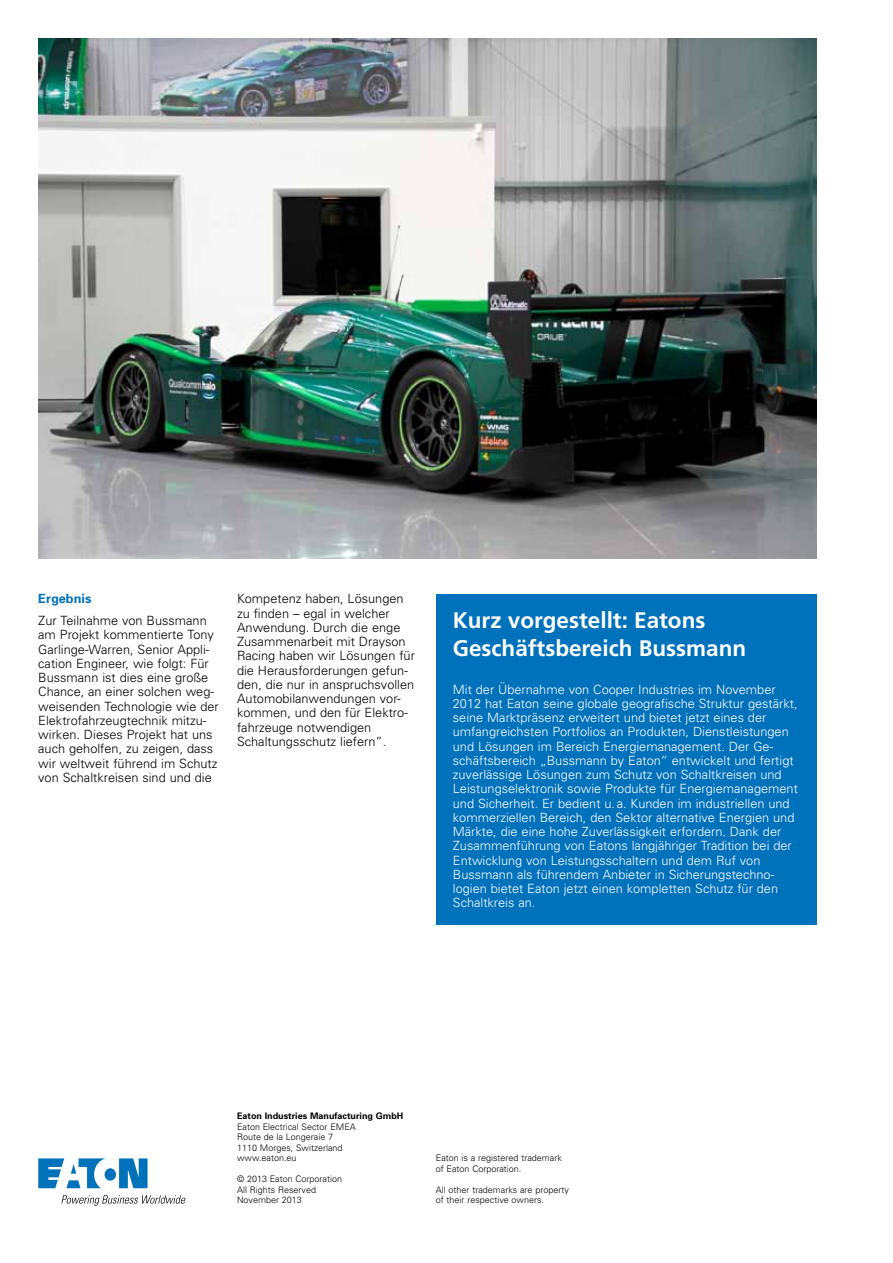
<style>
.page{position:relative;width:893px;height:1263px;background:#fff}
.page>*{position:absolute;margin:0;border:0;box-sizing:border-box;transform-origin:0 0}
.t1{font:700 22.5px/28px "MF Com";color:#fff}
.t2{font:300 12.75px/14.2px "Univers";color:#fff}
.t3{font:300 12.75px/14.2px "Univers";color:#000}
.t4{font:700 12.75px "Univers";color:#0071bb}
.t5{font:300 9px/10.5px "Univers";color:#000}
.t6{font:700 9px "Univers";color:#000}
</style>
<div class="page">
<svg style="left:38px;top:1158px;width:110px;height:30px"></svg>
<svg style="left:61px;top:1195px;width:125px;height:11px"></svg>
<img style="left:38px;top:38px;width:778px;height:520px">
<div style="left:436px;top:594px;width:380px;height:330px;background:#0071bb"></div>
<p class="t4" style="left:38px;top:591px;width:55px">Ergebnis</p>
<p class="t3" style="left:38px;top:613px;width:182px">Zur Teilnahme von Bussmann am Projekt kommentierte Tony<br>Garlinge-Warren, Senior Appli&shy;cation Engineer, wie folgt: Für<br>Bussmann ist dies eine große<br>Chance, an einer solchen weg&shy;weisenden Technologie wie der<br>Elektrofahrzeugtechnik mitzu&shy;wirken. Dieses Projekt hat uns auch geholfen, zu zeigen, dass wir weltweit führend im Schutz von Schaltkreisen sind und die</p>
<p class="t3" style="left:237px;top:592px;width:179px">Kompetenz haben, Lösungen zu finden – egal in welcher<br>Anwendung. Durch die enge<br>Zusammenarbeit mit Drayson<br>Racing haben wir Lösungen für die Herausforderungen gefun&shy;den, die nur in anspruchsvollen<br>Automobilanwendungen vor&shy;kommen, und den für Elektro&shy;fahrzeuge notwendigen<br>Schaltungsschutz liefern”.</p>
<h1 class="t1" style="left:453px;top:606px;width:295px">Kurz vorgestellt: Eatons<br>Geschäftsbereich Bussmann</h1>
<p class="t2" style="left:453px;top:682px;width:347px">Mit der Übernahme von Cooper Industries im November 2012 hat Eaton seine globale geografische Struktur gestärkt, seine Marktpräsenz erweitert und bietet jetzt eines der umfangreichsten Portfolios an Produkten, Dienstleistungen und Lösungen im Bereich Energiemanagement. Der Ge&shy;schäftsbereich „Bussmann by Eaton“ entwickelt und fertigt zuverlässige Lösungen zum Schutz von Schaltkreisen und Leistungselektronik sowie Produkte für Energiemanagement und Sicherheit. Er bedient u.a. Kunden im industriellen und kommerziellen Bereich, den Sektor alternative Energien und Märkte, die eine hohe Zuverlässigkeit erfordern. Dank der Zusammenführung von Eatons langjähriger Tradition bei der Entwicklung von Leistungsschaltern und dem Ruf von Bussmann als führendem Anbieter in Sicherungstechno&shy;logien bietet Eaton jetzt einen kompletten Schutz für den Schaltkreis an.</p>
<p class="t6" style="left:237px;top:1111px;width:168px">Eaton Industries Manufacturing GmbH</p>
<p class="t5" style="left:237px;top:1121px;width:120px">Eaton Electrical Sector EMEA<br>Route de la Longeraie 7<br>1110 Morges, Switzerland www.eaton.eu</p>
<p class="t5" style="left:237px;top:1174px;width:106px">© 2013 Eaton Corporation<br>All Rights Reserved<br>November 2013</p>
<p class="t5" style="left:436px;top:1153px;width:128px">Eaton is a registered trademark of Eaton Corporation.</p>
<p class="t5" style="left:436px;top:1184px;width:135px">All other trademarks are property of their respective owners.</p>
</div>
